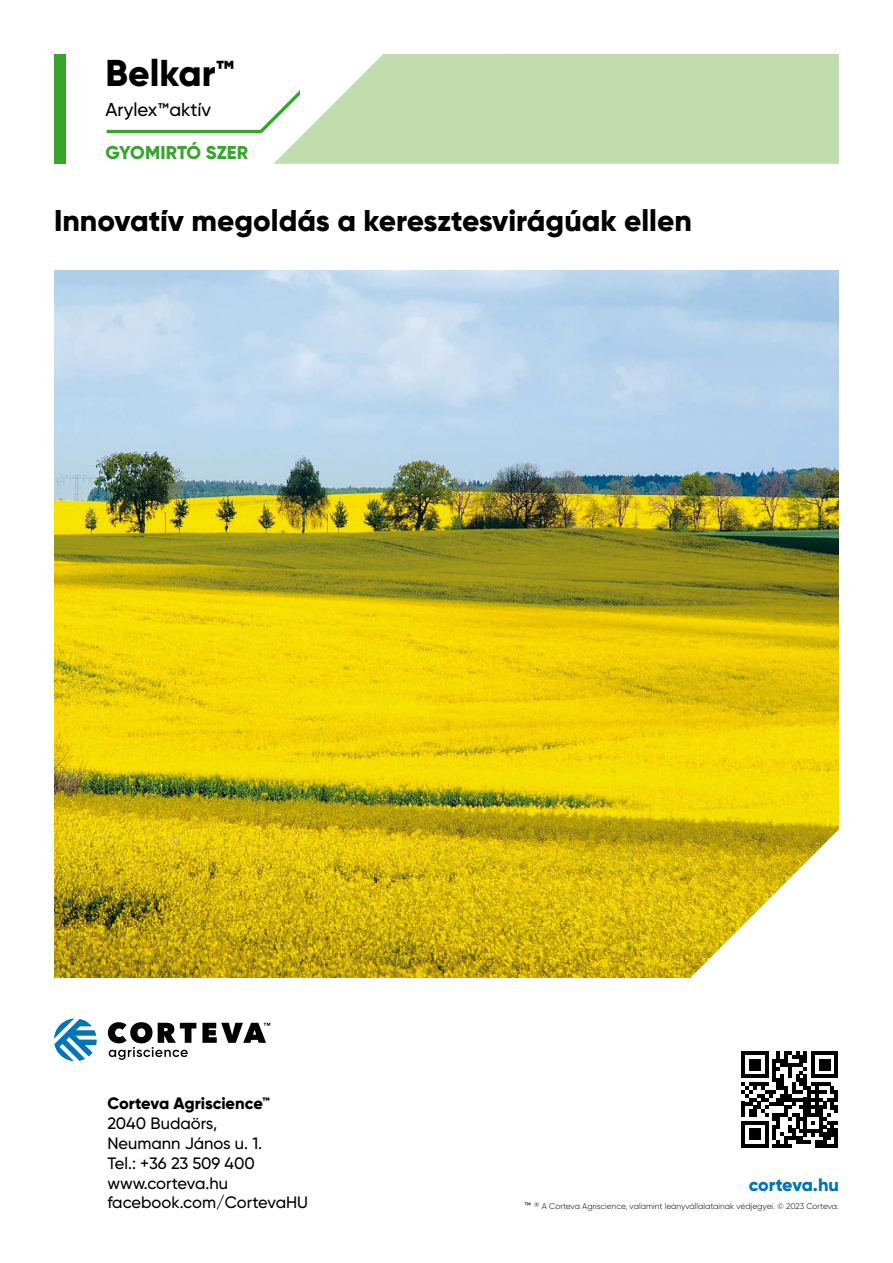
<style>
.page{position:relative;width:893px;height:1263px;background:#fff}
.page>*{position:absolute;margin:0;border:0;box-sizing:border-box;transform-origin:0 0}
.t1{font:800 37.35px "Gilroy";color:#000}
.t2{font:800 30px "Gilroy";color:#000}
.t3{font:500 18.6px "Gilroy";color:#000}
.t4{font:800 18.45px "Gilroy";letter-spacing:.005em;color:#37a42c}
.t5{font:800 18px "Gilroy";letter-spacing:-.015em;color:#0072b6}
.t6{font:500 16.5px/19.8px "Gilroy";color:#000}
.t7{font:800 16.5px "Gilroy";letter-spacing:-.005em;color:#000}
.t8{font:300 8.25px "Gilroy";color:#000}
.s1{font-size:40.35px}
.s2{font-size:25.35px}
.s3{font-size:15px}
</style>
<div class="page">
<img style="left:54px;top:270px;width:785px;height:708px">
<div style="left:54px;top:54px;width:11px;height:110px;background:#37a42c"></div>
<svg style="left:273px;top:54px;width:566px;height:110px;background:#c6deb4"></svg>
<svg style="left:107px;top:90px;width:193px;height:43px"></svg>
<svg style="left:54px;top:1018px;width:43px;height:43px"></svg>
<svg style="left:202px;top:1023px;width:68px;height:20px"></svg>
<svg style="left:108px;top:1022px;width:88px;height:38px"></svg>
<svg style="left:741px;top:1051px;width:97px;height:97px"></svg>
<h1 class="t1" style="left:105px;top:50px;width:131px">Belkar<span class="s1">™</span></h1>
<p class="t3" style="left:105px;top:98px;width:107px">Arylex<span class="s2">™</span>aktív</p>
<p class="t4" style="left:106px;top:141px;width:144px">GYOMIRTÓ SZER</p>
<h2 class="t2" style="left:54px;top:202px;width:639px">Innovatív megoldás a keresztesvirágúak ellen</h2>
<p class="t7" style="left:107px;top:1093px;width:164px">Corteva Agriscience™</p>
<p class="t6" style="left:107px;top:1113px;width:202px">2040 Budaörs,<br>Neumann János u. 1.<br>Tel.: +36 23 509 400 www.corteva.hu facebook.com/CortevaHU</p>
<p class="t5" style="left:749px;top:1173px;width:92px">corteva.hu</p>
<p class="t8" style="left:524px;top:1201px;width:316px"><span class="s3">™</span> <sup>®</sup> A Corteva Agriscience, valamint leányvállalatainak védjegyei. © 2023 Corteva.</p>
</div>
